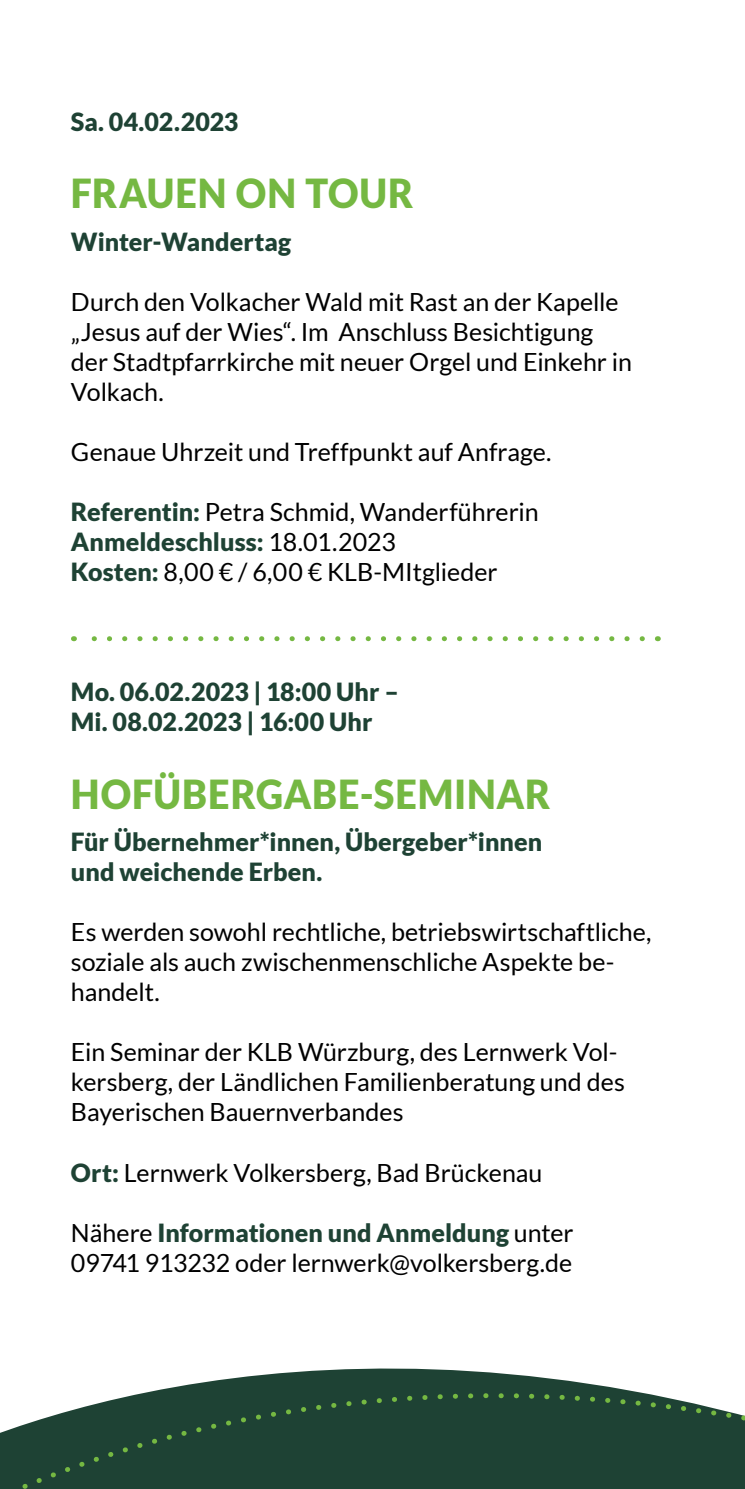
<style>
.page{position:relative;width:745px;height:1489px;background:#fff}
.page>*{position:absolute;margin:0;border:0;box-sizing:border-box;transform-origin:0 0}
.t1{font:900 40px "Lato";letter-spacing:.025em;color:#75b842;scale:.95 1}
.t2{font:25px/30px "Lato";color:#000}
.t3{font:900 25px/30px "Lato";letter-spacing:.005em;color:#1e4234}
.s1{font-weight:900;color:#1e4234}
</style>
<div class="page">
<svg style="left:0;top:1368px;width:744px;height:120px"></svg>
<svg style="left:91px;top:636px;width:551px;height:5px"></svg>
<p class="t3" style="left:71px;top:106px;width:169px">Sa. 04.02.2023</p>
<h1 class="t1" style="left:71px;top:170px;width:362px">FRAUEN ON TOUR</h1>
<p class="t3" style="left:71px;top:226px;width:221px">Winter-Wandertag</p>
<p class="t2" style="left:71px;top:287px;width:562px">Durch den Volkacher Wald mit Rast an der Kapelle „Jesus auf der Wies“. Im Anschluss Besichtigung der Stadtpfarrkirche mit neuer Orgel und Einkehr in Volkach.</p>
<p class="t2" style="left:71px;top:437px;width:481px">Genaue Uhrzeit und Treffpunkt auf Anfrage.</p>
<p class="t2" style="left:71px;top:497px;width:469px"><span class="s1">Referentin:</span> Petra Schmid, Wanderführerin<br><span class="s1">Anmeldeschluss:</span> 18.01.2023<br><span class="s1">Kosten:</span> 8,00 € / 6,00 € KLB-MItglieder</p>
<p class="t3" style="left:71px;top:676px;width:329px">Mo. 06.02.2023 | 18:00 Uhr –<br>Mi. 08.02.2023 | 16:00 Uhr</p>
<h1 class="t1" style="left:71px;top:770px;width:506px">HOFÜBERGABE-SEMINAR</h1>
<p class="t3" style="left:71px;top:826px;width:472px">Für Übernehmer*innen, Übergeber*innen und weichende Erben.</p>
<p class="t2" style="left:71px;top:917px;width:581px">Es werden sowohl rechtliche, betriebswirtschaftliche, soziale als auch zwischenmenschliche Aspekte be&shy;handelt.</p>
<p class="t2" style="left:71px;top:1037px;width:555px">Ein Seminar der KLB Würzburg, des Lernwerk Vol&shy;kersberg, der Ländlichen Familienberatung und des<br>Bayerischen Bauernverbandes</p>
<p class="t2" style="left:71px;top:1157px;width:473px"><span class="s1">Ort:</span> Lernwerk Volkersberg, Bad Brückenau</p>
<p class="t2" style="left:71px;top:1217px;width:504px">Nähere <span class="s1">Informationen und Anmeldung</span> unter<br>09741 913232 oder lernwerk@volkersberg.de</p>
</div>
